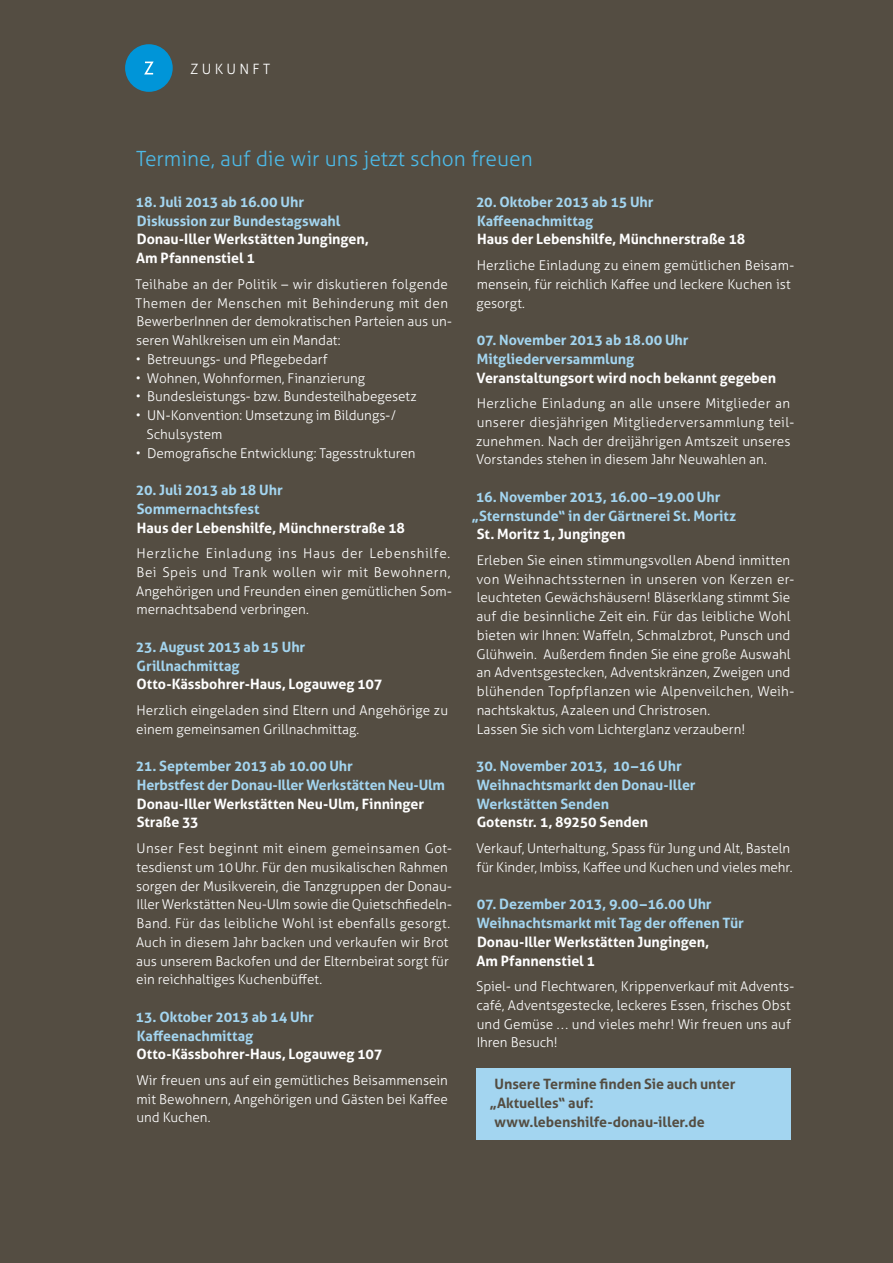
<style>
.page{position:relative;width:893px;height:1263px;background:#544d42}
.page>*{position:absolute;margin:0;border:0;box-sizing:border-box;transform-origin:0 0}
.t1{font:300 21px "Aller";color:#4db9e6}
.t2{font:700 14.25px/18.8px "Aller";letter-spacing:-.005em;color:#a3d5f0}
.t3{font:700 14.25px/18.8px "Aller";letter-spacing:-.005em;color:#fff}
.t4{font:700 14.25px "Aller";letter-spacing:-.005em;color:#544d42}
.t5{font:300 14.25px "Aller";color:#fff}
.t6{font:300 13.5px/18.8px "Aller";color:#fff}
.t7{font:300 13.5px/18.8px "Aller";letter-spacing:.02em;color:#fff}
</style>
<div class="page">
<div style="left:476px;top:1069px;width:315px;height:71px;background:#a3d5f0"></div>
<div style="left:125px;top:44px;width:48px;height:48px;background:#0095d8;border-radius:50%"></div>
<svg style="left:144px;top:62px;width:10px;height:13px"></svg>
<p class="t5" style="left:191px;top:60px;width:60px">Zukunft</p>
<h1 class="t1" style="left:136px;top:146px;width:398px">Termine, auf die wir uns jetzt schon freuen</h1>
<p class="t2" style="left:476px;top:192px;width:179px">20. Oktober 2013 ab 15 Uhr<br>Kaffeenachmittag</p>
<p class="t3" style="left:477px;top:230px;width:270px">Haus der Lebenshilfe, Münchnerstraße 18</p>
<p class="t6" style="left:476px;top:256px;width:319px">Herzliche Einladung zu einem gemütlichen Beisam&shy;mensein, für reichlich Kaffee und leckere Kuchen ist gesorgt.</p>
<p class="t2" style="left:477px;top:330px;width:213px">07. November 2013 ab 18.00 Uhr<br>Mitgliederversammlung</p>
<p class="t3" style="left:476px;top:368px;width:301px">Veranstaltungsort wird noch bekannt gegeben</p>
<p class="t7" style="left:476px;top:394px;width:320px">Herzliche Einladung an alle unsere Mitglieder an unserer diesjährigen Mitgliederversammlung teil&shy;zunehmen. Nach der dreijährigen Amtszeit unseres Vorstandes stehen in diesem Jahr Neuwahlen an.</p>
<p class="t2" style="left:472px;top:487px;width:266px">16. November 2013, 16.00 –19.00 Uhr „Sternstunde“ in der Gärtnerei St. Moritz</p>
<p class="t3" style="left:477px;top:525px;width:150px">St. Moritz 1, Jungingen</p>
<p class="t6" style="left:476px;top:551px;width:319px">Erleben Sie einen stimmungsvollen Abend inmitten von Weihnachtssternen in unseren von Kerzen er&shy;leuchteten Gewächshäusern! Bläserklang stimmt Sie auf die besinnliche Zeit ein. Für das leibliche Wohl bieten wir Ihnen: Waffeln, Schmalzbrot, Punsch und Glühwein. Außerdem finden Sie eine große Auswahl an Adventsgestecken, Adventskränzen, Zweigen und blühenden Topfpflanzen wie Alpenveilchen, Weih&shy;nachtskaktus, Azaleen und Christrosen.<br>Lassen Sie sich vom Lichterglanz verzaubern!</p>
<p class="t2" style="left:476px;top:757px;width:221px">30. November 2013, 10–16 Uhr<br>Weihnachtsmarkt den Donau-Iller<br>Werkstätten Senden</p>
<p class="t3" style="left:477px;top:813px;width:173px">Gotenstr. 1, 89250 Senden</p>
<p class="t6" style="left:476px;top:839px;width:318px">Verkauf, U nterhaltung, Spass für Jung und Alt, Basteln für Kinder, Imbiss, Kaffee und Kuchen und vieles mehr.</p>
<p class="t2" style="left:477px;top:895px;width:269px">07. Dezember 2013, 9.00–16.00 Uhr<br>Weihnachtsmarkt mit Tag der offenen Tür</p>
<p class="t3" style="left:476px;top:932px;width:234px">Donau-Iller Werkstätten Jungingen,<br>Am Pfannenstiel 1</p>
<p class="t6" style="left:476px;top:977px;width:320px">Spiel- und Flechtwaren, Krippenverkauf mit Advents&shy;café, Adventsgestecke, leckeres Essen, frisches Obst und Gemüse ... und vieles mehr! Wir freuen uns auf Ihren Besuch!</p>
<p class="t4" style="left:495px;top:1075px;width:242px">Unsere Termine finden Sie auch unter</p>
<p class="t4" style="left:489px;top:1094px;width:106px">„Aktuelles“ auf:</p>
<p class="t4" style="left:495px;top:1113px;width:212px">www.lebenshilfe-donau-iller.de</p>
<p class="t2" style="left:136px;top:192px;width:206px">18. Juli 2013 ab 16.00 Uhr<br>Diskussion zur Bundestagswahl</p>
<p class="t3" style="left:136px;top:230px;width:234px">Donau-Iller Werkstätten Jungingen,<br>Am Pfannenstiel 1</p>
<p class="t7" style="left:135px;top:275px;width:318px">Teilhabe an der Politik – wir diskutieren folgende Themen der Menschen mit Behinderung mit den BewerberInnen der demokratischen Parteien aus un&shy;seren Wahlkreisen um ein Mandat:</p>
<p class="t6" style="left:136px;top:350px;width:193px">• Betreuungs- und Pflegebedarf</p>
<p class="t6" style="left:136px;top:368px;width:231px">• Wohnen, Wohnformen, Finanzierung</p>
<p class="t6" style="left:136px;top:387px;width:282px">• Bundesleistungs- bzw. B undesteilhabegesetz</p>
<p class="t6" style="left:146px;top:406px;width:251px;text-indent:-11px">• U N-Konvention: U msetzung im Bildungs-/<br>Schulsystem</p>
<p class="t6" style="left:136px;top:443px;width:281px">• Demografische Entwicklung: Tagesstrukturen</p>
<p class="t2" style="left:136px;top:480px;width:148px">20. Juli 2013 ab 18 Uhr<br>Sommernachtsfest</p>
<p class="t3" style="left:137px;top:518px;width:270px">Haus der Lebenshilfe, Münchnerstraße 18</p>
<p class="t6" style="left:136px;top:544px;width:317px;text-align:justify">Herzliche Einladung ins Haus der Lebenshilfe.<br>Bei Speis und Trank wollen wir mit Bewohnern, Angehörigen und Freunden einen gemütlichen Som&shy;mernachtsabend verbringen.</p>
<p class="t2" style="left:136px;top:637px;width:171px">23. August 2013 ab 15 Uhr<br>Grillnachmittag</p>
<p class="t3" style="left:137px;top:675px;width:247px">Otto-Kässbohrer-Haus, Logauweg 107</p>
<p class="t6" style="left:136px;top:701px;width:313px">Herzlich eingeladen sind Eltern und Angehörige zu einem gemeinsamen Grillnachmittag.</p>
<p class="t2" style="left:136px;top:757px;width:311px">21. September 2013 ab 10.00 Uhr<br>Herbstfest der Donau-Iller Werkstätten Neu-Ulm</p>
<p class="t3" style="left:137px;top:794px;width:289px">Donau-Iller Werkstätten Neu-Ulm, Finninger<br>Straße 33</p>
<p class="t6" style="left:136px;top:839px;width:317px">U nser Fest beginnt mit einem gemeinsamen Got&shy;tesdienst um 10U hr. Für den musikalischen Rahmen sorgen der Musikverein, die Tanzgruppen der Donau-Iller Werkstätten Neu-Ulm sowie die Quietschfiedeln-Band. Für das leibliche Wohl ist ebenfalls gesorgt.<br>Auch in diesem Jahr backen und verkaufen wir Brot aus unserem Backofen und der Elternbeirat sorgt für ein reichhaltiges Kuchenbüffet.</p>
<p class="t2" style="left:136px;top:1007px;width:180px">13. Oktober 2013 ab 14 Uhr<br>Kaffeenachmittag</p>
<p class="t3" style="left:137px;top:1045px;width:247px">Otto-Kässbohrer-Haus, Logauweg 107</p>
<p class="t6" style="left:136px;top:1071px;width:313px;text-align:justify">Wir freuen uns auf ein gemütliches Beisammensein mit Bewohnern, Angehörigen und Gästen bei Kaffee und Kuchen.</p>
</div>
